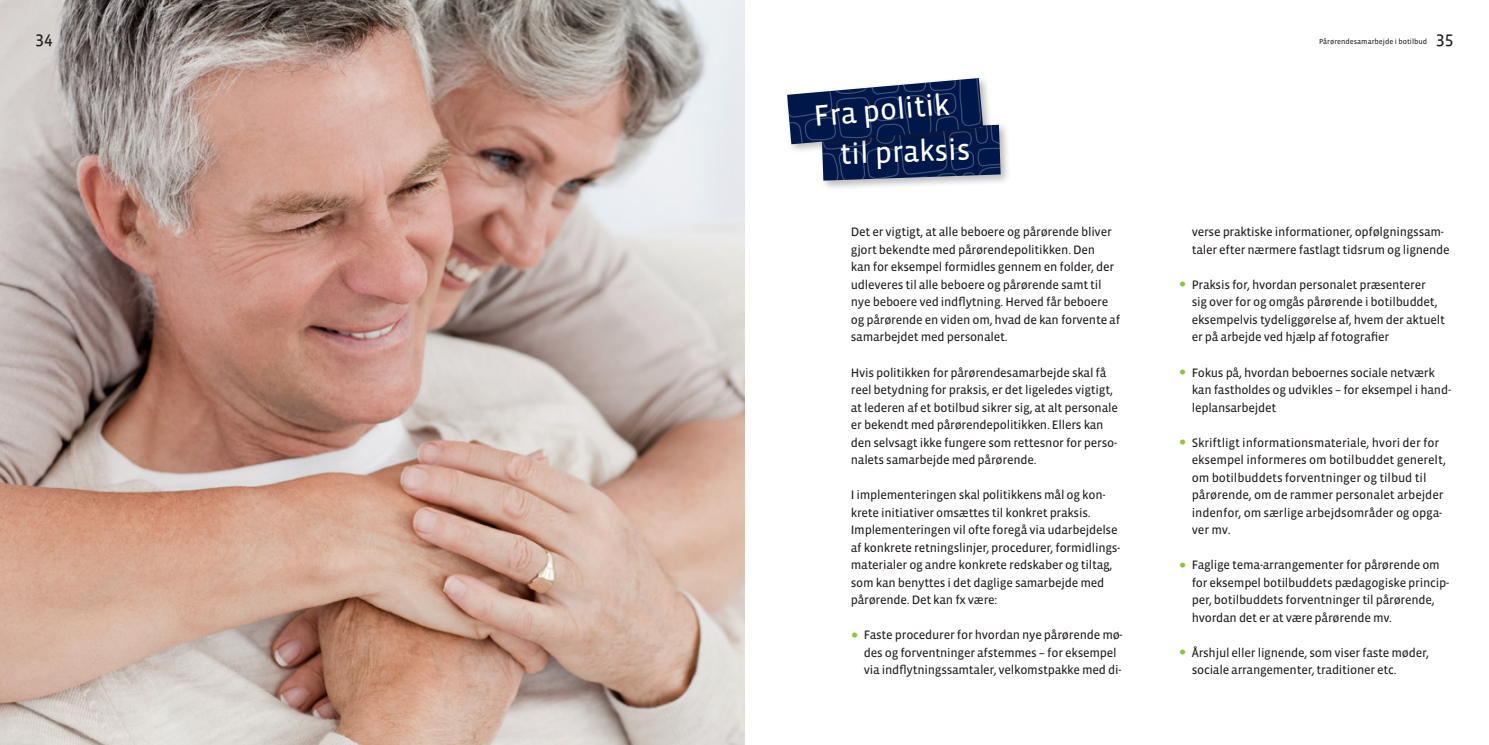
<style>
.page{position:relative;width:1489px;height:745px;background:#fff}
.page>*{position:absolute;margin:0;border:0;box-sizing:border-box;transform-origin:0 0}
.t1{font:30px "Vista Sans Reg";color:#fff}
.t2{font:17.5px "Vista Sans Reg";color:#231f20}
.t3{font:12.5px/17.5px "Vista Sans Reg";letter-spacing:-.02em;color:#231f20}
.t4{font:7.5px "Vista Sans Reg";color:#231f20}
.s1{font-family:"Georgia";font-size:20px;color:#8bc63e}
</style>
<div class="page">
<div style="left:818px;top:122px;width:192px;height:69px;background:#231f20;opacity:.3"></div>
<svg style="left:787px;top:78px;width:213px;height:103px"></svg>
<img style="left:0;top:0;width:744px;height:744px">
<h2 class="t2" style="left:35px;top:29px;width:19px">34</h2>
<p class="t4" style="left:1318px;top:37px;width:110px">Pårørendesamarbejde i botilbud</p>
<h2 class="t2" style="left:1435px;top:29px;width:19px">35</h2>
<p class="t1" style="left:812px;top:101px;width:138px;rotate:-5deg">Fra politik</p>
<p class="t1" style="left:839px;top:138px;width:132px;rotate:-2deg">til praksis</p>
<p class="t3" style="left:850px;top:223px;width:271px">Det er vigtigt, at alle beboere og pårørende bliver gjort bekendte med pårørendepolitikken. Den<br>kan for eksempel formidles gennem en folder, der udleveres til alle beboere og pårørende samt til nye beboere ved indflytning. Herved får beboere og pårørende en viden om, hvad de kan forvente af samarbejdet med personalet.</p>
<p class="t3" style="left:850px;top:363px;width:268px">Hvis politikken for pårørendesamarbejde skal få reel betydning for praksis, er det ligeledes vigtigt, at lederen af et botilbud sikrer sig, at alt personale er bekendt med pårørendepolitikken. Ellers kan den selvsagt ikke fungere som rettesnor for perso&shy;nalets samarbejde med pårørende.</p>
<p class="t3" style="left:850px;top:486px;width:271px">I implementeringen skal politikkens mål og kon&shy;krete initiativer omsættes til konkret praksis.<br>Implementeringen vil ofte foregå via udarbejdelse af konkrete retningslinjer, procedurer, formidlings&shy;materialer og andre konkrete redskaber og tiltag, som kan benyttes i det daglige samarbejde med pårørende. Det kan fx være:</p>
<p class="t3" style="left:863px;top:626px;width:260px;text-indent:-13px"><span class="s1">•</span> Faste procedurer for hvordan nye pårørende mø&shy;des og forventninger afstemmes – for eksempel via indflytningssamtaler, velkomstpakke med di-</p>
<p class="t3" style="left:1191px;top:223px;width:259px">verse praktiske informationer, opfølgningssam&shy;taler efter nærmere fastlagt tidsrum og lignende</p>
<p class="t3" style="left:1191px;top:276px;width:255px;text-indent:-13px"><span class="s1">•</span> Praksis for, hvordan personalet præsenterer<br>sig over for og omgås pårørende i botilbuddet, eksempelvis tydeliggørelse af, hvem der aktuelt er på arbejde ved hjælp af fotografier</p>
<p class="t3" style="left:1191px;top:363px;width:261px;text-indent:-13px"><span class="s1">•</span> Fokus på, hvordan beboernes sociale netværk kan fastholdes og udvikles – for eksempel i hand&shy;leplansarbejdet</p>
<p class="t3" style="left:1191px;top:433px;width:255px;text-indent:-13px"><span class="s1">•</span> Skriftligt informationsmateriale, hvori der for eksempel informeres om botilbuddet generelt, om botilbuddets forventninger og tilbud til pårørende, om de rammer personalet arbejder indenfor, om særlige arbejdsområder og opga&shy;ver mv.</p>
<p class="t3" style="left:1191px;top:556px;width:259px;text-indent:-13px"><span class="s1">•</span> Faglige tema-arrangementer for pårørende om for eksempel botilbuddets pædagogiske princip&shy;per, botilbuddets forventninger til pårørende, hvordan det er at være pårørende mv.</p>
<p class="t3" style="left:1191px;top:643px;width:239px;text-indent:-13px"><span class="s1">•</span> Årshjul eller lignende, som viser faste møder, sociale arrangementer, traditioner etc.</p>
</div>
